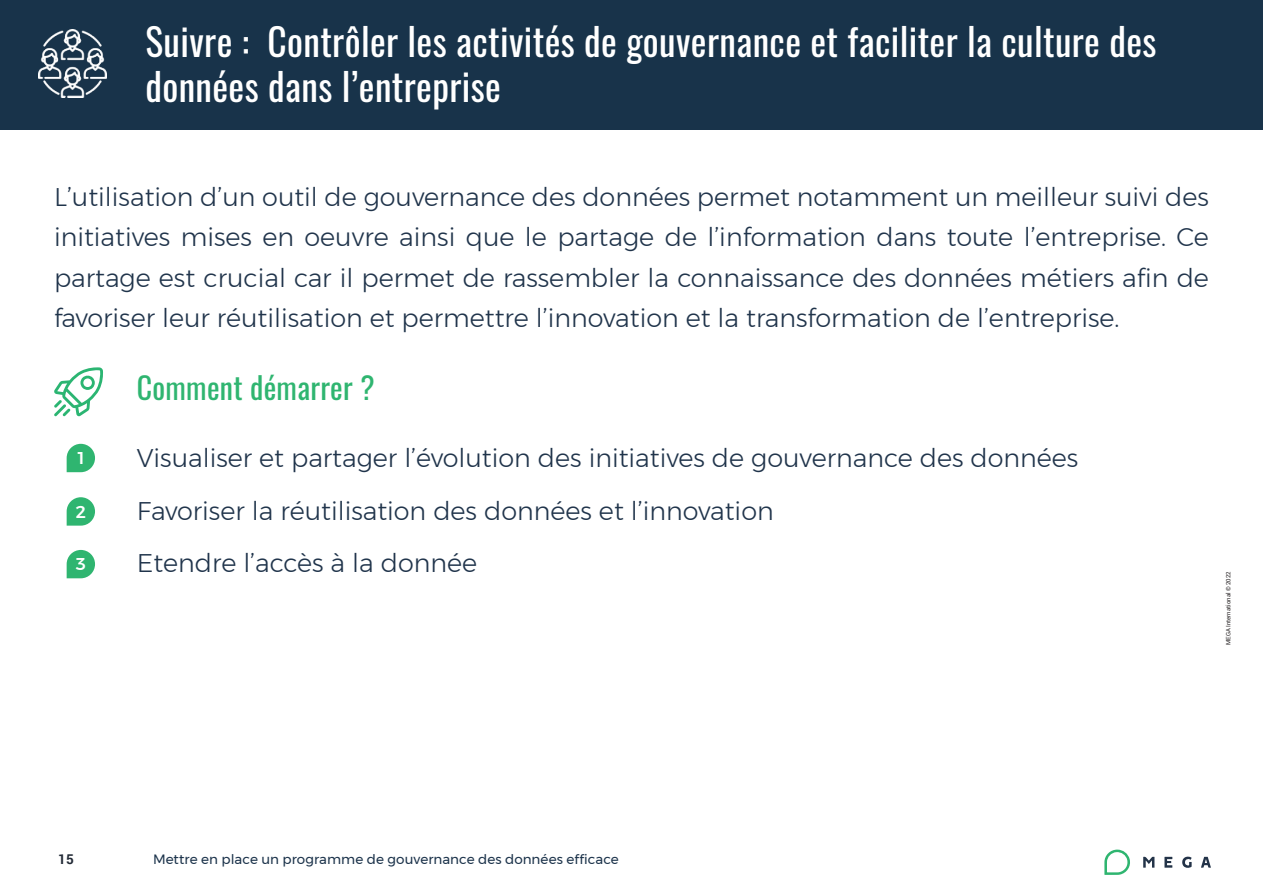
<style>
.page{position:relative;width:1263px;height:893px;background:#fff}
.page>*{position:absolute;margin:0;border:0;box-sizing:border-box;transform-origin:0 0}
.t1{font:37.5px/45px "Oswald";letter-spacing:.01em;color:#fff}
.t2{font:30px "Oswald";letter-spacing:.01em;color:#2fb570}
.t3{font:300 25.5px/40.5px "Montserrat";color:#20344b;text-align:justify}
.t4{font:500 17.1px "Montserrat";color:#fff}
.t5{font:13.5px "Montserrat";color:#1c334b}
.t6{font:700 13.5px "Roboto";color:#222a36}
.t7{font:6px "Roboto";color:#231f20}
</style>
<div class="page">
<svg style="left:1104px;top:849px;width:26px;height:26px"></svg>
<svg style="left:1143px;top:857px;width:11px;height:11px"></svg>
<svg style="left:1164px;top:857px;width:8px;height:11px"></svg>
<svg style="left:1182px;top:856px;width:10px;height:12px"></svg>
<svg style="left:1201px;top:857px;width:10px;height:11px"></svg>
<div style="left:0;top:0;width:1263px;height:129px;background:#18334a"></div>
<svg style="left:67px;top:444px;width:28px;height:28px"></svg>
<svg style="left:67px;top:497px;width:28px;height:29px"></svg>
<svg style="left:67px;top:550px;width:28px;height:28px"></svg>
<svg style="left:54px;top:367px;width:49px;height:49px"></svg>
<img style="left:38px;top:30px;width:68px;height:68px">
<h1 class="t1" style="left:146px;top:15px;width:1012px">Suivre : Contrôler les activités de gouvernance et faciliter la culture des données dans l’entreprise</h1>
<p class="t3" style="left:54px;top:176px;width:1156px">L’utilisation d’un outil de gouvernance des données permet notamment un meilleur suivi des initiatives mises en oeuvre ainsi que le partage de l’information dans toute l’entreprise. Ce partage est crucial car il permet de rassembler la connaissance des données métiers afin de favoriser leur réutilisation et permettre l’innovation et la transformation de l’entreprise.</p>
<p class="t2" style="left:137px;top:361px;width:240px">Comment démarrer ?</p>
<p class="t4" style="left:78px;top:445px;width:8px">1</p>
<p class="t4" style="left:76px;top:498px;width:12px">2</p>
<p class="t4" style="left:76px;top:551px;width:12px">3</p>
<p class="t3" style="left:137px;top:431px;width:943px;line-height:52.5px;text-align:left">Visualiser et partager l’évolution des initiatives de gouvernance des données<br>Favoriser la réutilisation des données et l’innovation<br>Etendre l’accès à la donnée</p>
<p class="t7" style="left:1224px;top:645px;width:75px;rotate:-90deg">MEGA International © 2022</p>
<p class="t6" style="left:58px;top:850px;width:17px">15</p>
<p class="t5" style="left:153px;top:849px;width:467px">Mettre en place un programme de gouvernance des données efficace</p>
</div>
